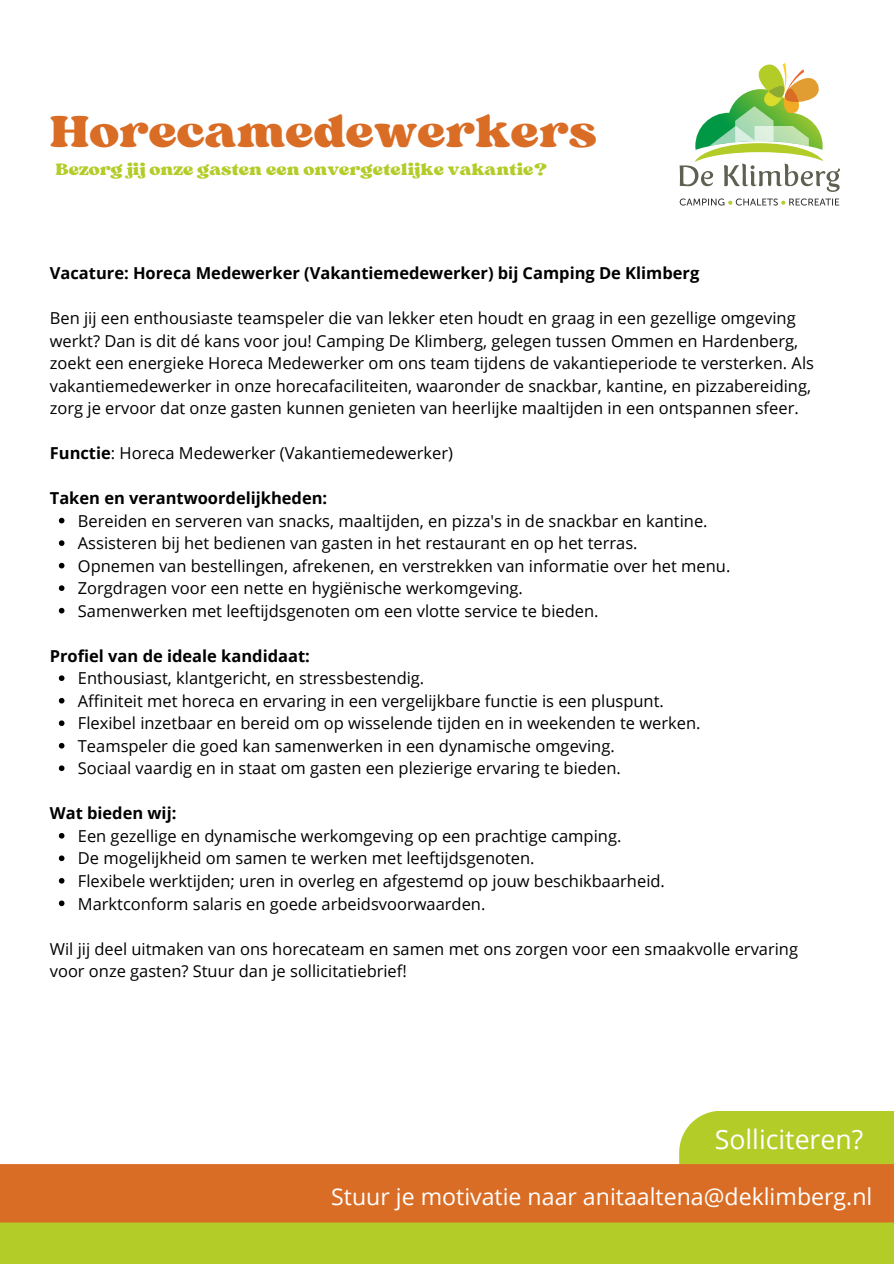
<style>
.page{position:relative;width:894px;height:1264px;background:#fff}
.page>*{position:absolute;margin:0;border:0;box-sizing:border-box;transform-origin:0 0}
.t1{font:47.1px "Sergio Trendy";color:#da6d25}
.t2{font:26.7px "Open Sans";color:#fff}
.t3{font:23.1px "Open Sans";color:#fff}
.t4{font:17.4px "Sergio Trendy";color:#b3cc28}
.t5{font:16.5px/22.5px "Open Sans";color:#000}
.t6{font:700 16.5px "Open Sans";color:#000}
.s1{font-weight:700}
</style>
<div class="page">
<svg style="left:679px;top:198px;width:160px;height:7px"></svg>
<svg style="left:679px;top:63px;width:160px;height:129px"></svg>
<div style="left:679px;top:1110px;width:214px;height:153px;background:#b3cc28"></div>
<div style="left:0;top:1164px;width:893px;height:99px;background:#da6d25"></div>
<div style="left:0;top:1222px;width:893px;height:41px;background:#b3cc28"></div>
<svg style="left:59px;top:518px;width:5px;height:5px"></svg>
<svg style="left:59px;top:540px;width:5px;height:6px"></svg>
<svg style="left:59px;top:563px;width:5px;height:5px"></svg>
<svg style="left:59px;top:585px;width:5px;height:6px"></svg>
<svg style="left:59px;top:608px;width:5px;height:5px"></svg>
<svg style="left:59px;top:675px;width:5px;height:6px"></svg>
<svg style="left:59px;top:698px;width:5px;height:5px"></svg>
<svg style="left:59px;top:720px;width:5px;height:6px"></svg>
<svg style="left:59px;top:743px;width:5px;height:5px"></svg>
<svg style="left:59px;top:765px;width:5px;height:6px"></svg>
<svg style="left:59px;top:833px;width:5px;height:5px"></svg>
<svg style="left:59px;top:855px;width:5px;height:6px"></svg>
<svg style="left:59px;top:878px;width:5px;height:5px"></svg>
<svg style="left:59px;top:900px;width:5px;height:6px"></svg>
<p class="t1" style="left:50px;top:101px;width:548px">Horecamedewerkers</p>
<h1 class="t4" style="left:56px;top:158px;width:493px">Bezorg jij onze gasten een onvergetelijke vakantie?</h1>
<p class="t6" style="left:50px;top:261px;width:650px">Vacature: Horeca Medewerker (Vakantiemedewerker) bij Camping De Klimberg</p>
<p class="t5" style="left:50px;top:306px;width:765px">Ben jij een enthousiaste teamspeler die van lekker eten houdt en graag in een gezellige omgeving werkt? Dan is dit dé kans voor jou! Camping De Klimberg, gelegen tussen Ommen en Hardenberg, zoekt een energieke Horeca Medewerker om ons team tijdens de vakantieperiode te versterken. Als vakantiemedewerker in onze horecafaciliteiten, waaronder de snackbar, kantine, en pizzabereiding, zorg je ervoor dat onze gasten kunnen genieten van heerlijke maaltijden in een ontspannen sfeer.</p>
<h4 class="t5" style="left:50px;top:441px;width:404px"><span class="s1">Functie</span>: Horeca Medewerker (Vakantiemedewerker)</h4>
<p class="t6" style="left:50px;top:486px;width:279px">Taken en verantwoordelijkheden:</p>
<p class="t5" style="left:78px;top:509px;width:631px">Bereiden en serveren van snacks, maaltijden, en pizza's in de snackbar en kantine.</p>
<p class="t5" style="left:78px;top:531px;width:561px">Assisteren bij het bedienen van gasten in het restaurant en op het terras.</p>
<p class="t5" style="left:78px;top:554px;width:654px">Opnemen van bestellingen, afrekenen, en verstrekken van informatie over het menu.</p>
<p class="t5" style="left:78px;top:576px;width:446px">Zorgdragen voor een nette en hygiënische werkomgeving.</p>
<h4 class="t5" style="left:78px;top:599px;width:522px">Samenwerken met leeftijdsgenoten om een vlotte service te bieden.</h4>
<p class="t6" style="left:50px;top:644px;width:261px">Profiel van de ideale kandidaat:</p>
<p class="t5" style="left:78px;top:666px;width:348px">Enthousiast, klantgericht, en stressbestendig.</p>
<p class="t5" style="left:78px;top:689px;width:587px">Affiniteit met horeca en ervaring in een vergelijkbare functie is een pluspunt.</p>
<p class="t5" style="left:78px;top:711px;width:624px">Flexibel inzetbaar en bereid om op wisselende tijden en in weekenden te werken.</p>
<p class="t5" style="left:78px;top:734px;width:538px">Teamspeler die goed kan samenwerken in een dynamische omgeving.</p>
<h4 class="t5" style="left:78px;top:756px;width:544px">Sociaal vaardig en in staat om gasten een plezierige ervaring te bieden.</h4>
<p class="t6" style="left:50px;top:801px;width:128px">Wat bieden wij:</p>
<p class="t5" style="left:78px;top:824px;width:545px">Een gezellige en dynamische werkomgeving op een prachtige camping.</p>
<p class="t5" style="left:78px;top:846px;width:458px">De mogelijkheid om samen te werken met leeftijdsgenoten.</p>
<p class="t5" style="left:78px;top:869px;width:588px">Flexibele werktijden; uren in overleg en afgestemd op jouw beschikbaarheid.</p>
<p class="t5" style="left:78px;top:891px;width:409px">Marktconform salaris en goede arbeidsvoorwaarden.</p>
<h2 class="t5" style="left:50px;top:936px;width:749px">Wil jij deel uitmaken van ons horecateam en samen met ons zorgen voor een smaakvolle ervaring voor onze gasten? Stuur dan je sollicitatiebrief!</h2>
<h4 class="t2" style="left:714px;top:1120px;width:150px">Solliciteren?</h4>
<p class="t3" style="left:331px;top:1180px;width:542px">Stuur je motivatie naar anitaaltena@deklimberg.nl</p>
</div>
